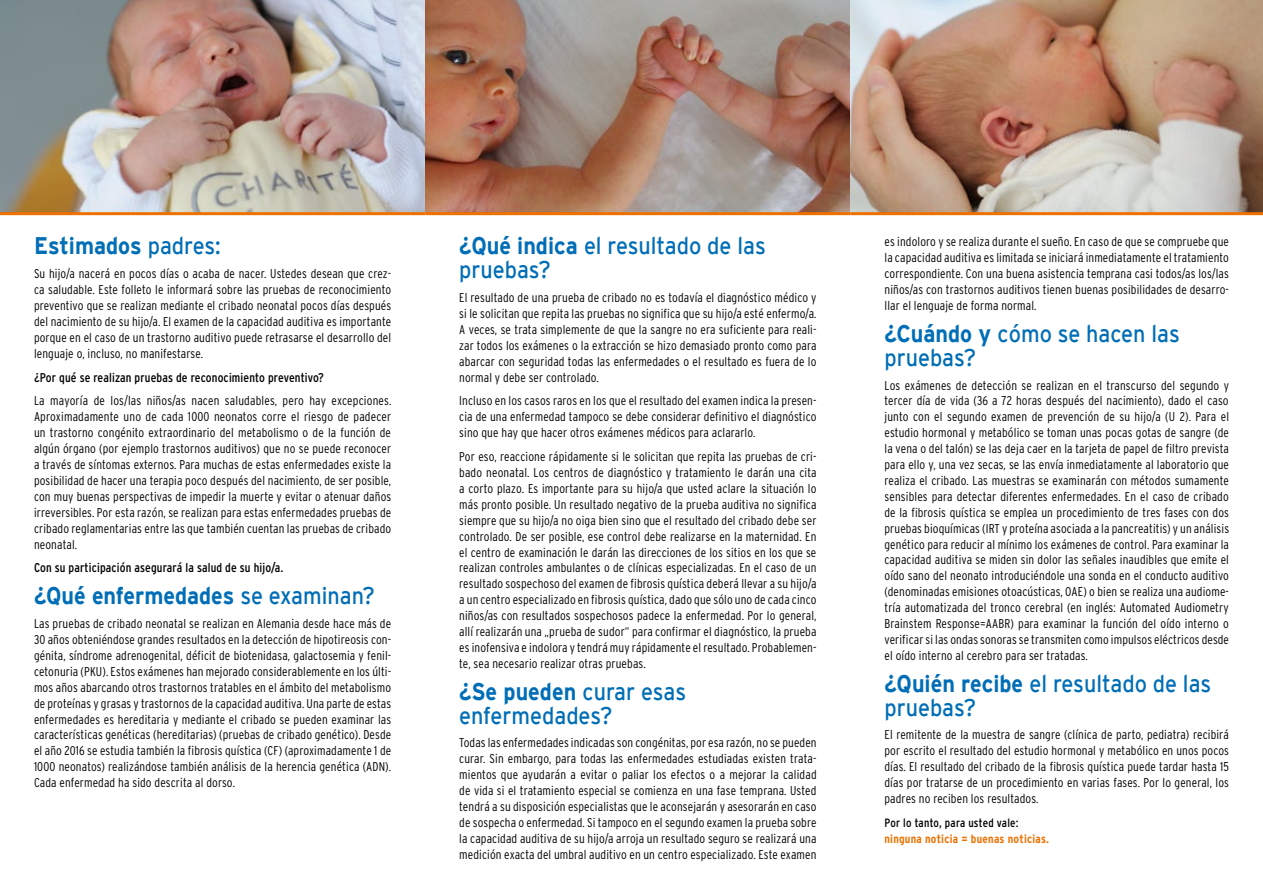
<style>
.page{position:relative;width:1263px;height:893px;background:#fff}
.page>*{position:absolute;margin:0;border:0;box-sizing:border-box;transform-origin:0 0}
.t1{font:24px/23.9px "Interstate";color:#006eb7;scale:.9 1}
.t2{font:700 24px "Interstate";color:#006eb7;scale:.9 1}
.t3{font:300 condensed 12.75px/15.9px "Interstate";letter-spacing:.01em;color:#000;text-align:justify}
.t4{font:condensed 12.75px "Interstate";letter-spacing:.01em;color:#000}
.t5{font:700 condensed 12px "Interstate";letter-spacing:.02em;color:#ee7100}
.t6{font:condensed 12px "Interstate";letter-spacing:.02em;color:#000}
.s1{font-weight:400}
.s2{font-weight:700}
</style>
<div class="page">
<img style="left:0;top:0;width:1263px;height:213px">
<hr style="left:0;top:212px;width:424px;height:3px;background:#ee7100">
<hr style="left:427px;top:212px;width:422px;height:3px;background:#ee7100">
<hr style="left:852px;top:212px;width:411px;height:3px;background:#ee7100">
<h1 class="t2" style="left:34px;top:233px;width:209px">Estimados <span class="s1">padres:</span></h1>
<p class="t3" style="left:34px;top:266px;width:359px">Su hijo/a nacerá en pocos días o acaba de nacer. Ustedes desean que crez&shy;ca saludable. Este folleto le informará sobre las pruebas de reconocimiento preventivo que se realizan mediante el cribado neonatal pocos días después del nacimiento de su hijo/a. El examen de la capacidad auditiva es importante porque en el caso de un trastorno auditivo puede retrasarse el desarrollo del lenguaje o, incluso, no manifestarse.</p>
<p class="t4" style="left:34px;top:370px;width:291px">¿Por qué se realizan pruebas de reconocimiento preventivo?</p>
<p class="t3" style="left:34px;top:393px;width:359px">La mayoría de los/las niños/as nacen saludables, pero hay excepciones.<br>Aproximadamente uno de cada 1000 neonatos corre el riesgo de padecer un trastorno congénito extraordinario del metabolismo o de la función de algún órgano (por ejemplo trastornos auditivos) que no se puede reconocer a través de síntomas externos. Para muchas de estas enfermedades existe la posibilidad de hacer una terapia poco después del nacimiento, de ser posible, con muy buenas perspectivas de impedir la muerte y evitar o atenuar daños irreversibles. Por esta razón, se realizan para estas enfermedades pruebas de cribado reglamentarias entre las que también cuentan las pruebas de cribado neonatal.</p>
<p class="t4" style="left:34px;top:561px;width:251px">Con su participación asegurará la salud de su hijo/a.</p>
<h1 class="t2" style="left:34px;top:582px;width:380px">¿Qué enfermedades <span class="s1">se examinan?</span></h1>
<p class="t3" style="left:34px;top:616px;width:359px">Las pruebas de cribado neonatal se realizan en Alemania desde hace más de 30 años obteniéndose grandes resultados en la detección de hipotireosis con&shy;génita, síndrome adrenogenital, déficit de biotenidasa, galactosemia y fenil&shy;cetonuria (PKU). Estos exámenes han mejorado considerablemente en los últi&shy;mos años abarcando otros trastornos tratables en el ámbito del metabolismo de proteínas y grasas y trastornos de la capacidad auditiva. Una parte de estas enfermedades es hereditaria y mediante el cribado se pueden examinar las características genéticas (hereditarias) (pruebas de cribado genético). Desde el año 2016 se estudia también la fibrosis quística (CF) (aproximadamente 1 de 1000 neonatos) realizándose también análisis de la herencia genética (ADN).<br>Cada enfermedad ha sido descrita al dorso.</p>
<h1 class="t1" style="left:459px;top:234px;width:342px"><span class="s2">¿Qué indica</span> el resultado de las pruebas?</h1>
<p class="t3" style="left:459px;top:290px;width:359px">El resultado de una prueba de cribado no es todavía el diagnóstico médico y si le solicitan que repita las pruebas no significa que su hijo/a esté enfermo/a.<br>A veces, se trata simplemente de que la sangre no era suficiente para reali&shy;zar todos los exámenes o la extracción se hizo demasiado pronto como para abarcar con seguridad todas las enfermedades o el resultado es fuera de lo normal y debe ser controlado.</p>
<p class="t3" style="left:459px;top:393px;width:359px">Incluso en los casos raros en los que el resultado del examen indica la presen&shy;cia de una enfermedad tampoco se debe considerar definitivo el diagnóstico sino que hay que hacer otros exámenes médicos para aclararlo.</p>
<p class="t3" style="left:459px;top:449px;width:359px">Por eso, reaccione rápidamente si le solicitan que repita las pruebas de cri&shy;bado neonatal. Los centros de diagnóstico y tratamiento le darán una cita a corto plazo. Es importante para su hijo/a que usted aclare la situación lo más pronto posible. Un resultado negativo de la prueba auditiva no significa siempre que su hijo/a no oiga bien sino que el resultado del cribado debe ser controlado. De ser posible, ese control debe realizarse en la maternidad. En el centro de examinación le darán las direcciones de los sitios en los que se realizan controles ambulantes o de clínicas especializadas. En el caso de un resultado sospechoso del examen de fibrosis quística deberá llevar a su hijo/a a un centro especializado en fibrosis quística, dado que sólo uno de cada cinco niños/as con resultados sospechosos padece la enfermedad. Por lo general, allí realizarán una „prueba de sudor“ para confirmar el diagnóstico, la prueba es inofensiva e indolora y tendrá muy rápidamente el resultado. Probablemen&shy;te, sea necesario realizar otras pruebas.</p>
<h1 class="t1" style="left:459px;top:679px;width:254px"><span class="s2">¿Se pueden</span> curar esas enfermedades?</h1>
<p class="t3" style="left:459px;top:735px;width:359px">Todas las enfermedades indicadas son congénitas, por esa razón, no se pueden curar. Sin embargo, para todas las enfermedades estudiadas existen trata&shy;mientos que ayudarán a evitar o paliar los efectos o a mejorar la calidad de vida si el tratamiento especial se comienza en una fase temprana. Usted tendrá a su disposición especialistas que le aconsejarán y asesorarán en caso de sospecha o enfermedad. Si tampoco en el segundo examen la prueba sobre la capacidad auditiva de su hijo/a arroja un resultado seguro se realizará una medición exacta del umbral auditivo en un centro especializado. Este examen</p>
<p class="t3" style="left:884px;top:234px;width:346px">es indoloro y se realiza durante el sueño. En caso de que se compruebe que la capacidad auditiva es limitada se iniciará inmediatamente el tratamiento correspondiente. Con una buena asistencia temprana casi todos/as los/las niños/as con trastornos auditivos tienen buenas posibilidades de desarro&shy;llar el lenguaje de forma normal.</p>
<h1 class="t1" style="left:884px;top:321px;width:330px"><span class="s2">¿Cuándo y</span> cómo se hacen las pruebas?</h1>
<p class="t3" style="left:884px;top:377px;width:346px">Los exámenes de detección se realizan en el transcurso del segundo y tercer día de vida (36 a 72 horas después del nacimiento), dado el caso junto con el segundo examen de prevención de su hijo/a (U 2). Para el estudio hormonal y metabólico se toman unas pocas gotas de sangre (de la vena o del talón) se las deja caer en la tarjeta de papel de filtro prevista para ello y, una vez secas, se las envía inmediatamente al laboratorio que realiza el cribado. Las muestras se examinarán con métodos sumamente sensibles para detectar diferentes enfermedades. En el caso de cribado de la fibrosis quística se emplea un procedimiento de tres fases con dos pruebas bioquímicas (IRT y proteína asociada a la pancreatitis) y un análisis genético para reducir al mínimo los exámenes de control. Para examinar la capacidad auditiva se miden sin dolor las señales inaudibles que emite el oído sano del neonato introduciéndole una sonda en el conducto auditivo (denominadas emisiones otoacústicas, OAE) o bien se realiza una audiome&shy;tría automatizada del tronco cerebral (en inglés: Automated Audiometry Brainstem Response=AABR) para examinar la función del oído interno o verificar si las ondas sonoras se transmiten como impulsos eléctricos desde el oído interno al cerebro para ser tratadas.</p>
<h1 class="t1" style="left:884px;top:671px;width:365px"><span class="s2">¿Quién recibe</span> el resultado de las pruebas?</h1>
<p class="t3" style="left:884px;top:727px;width:346px">El remitente de la muestra de sangre (clínica de parto, pediatra) recibirá por escrito el resultado del estudio hormonal y metabólico en unos pocos días. El resultado del cribado de la fibrosis quística puede tardar hasta 15 días por tratarse de un procedimiento en varias fases. Por lo general, los padres no reciben los resultados.</p>
<p class="t6" style="left:884px;top:816px;width:136px">Por lo tanto, para usted vale:</p>
<p class="t5" style="left:884px;top:832px;width:166px">ninguna noticia = buenas noticias.</p>
</div>
